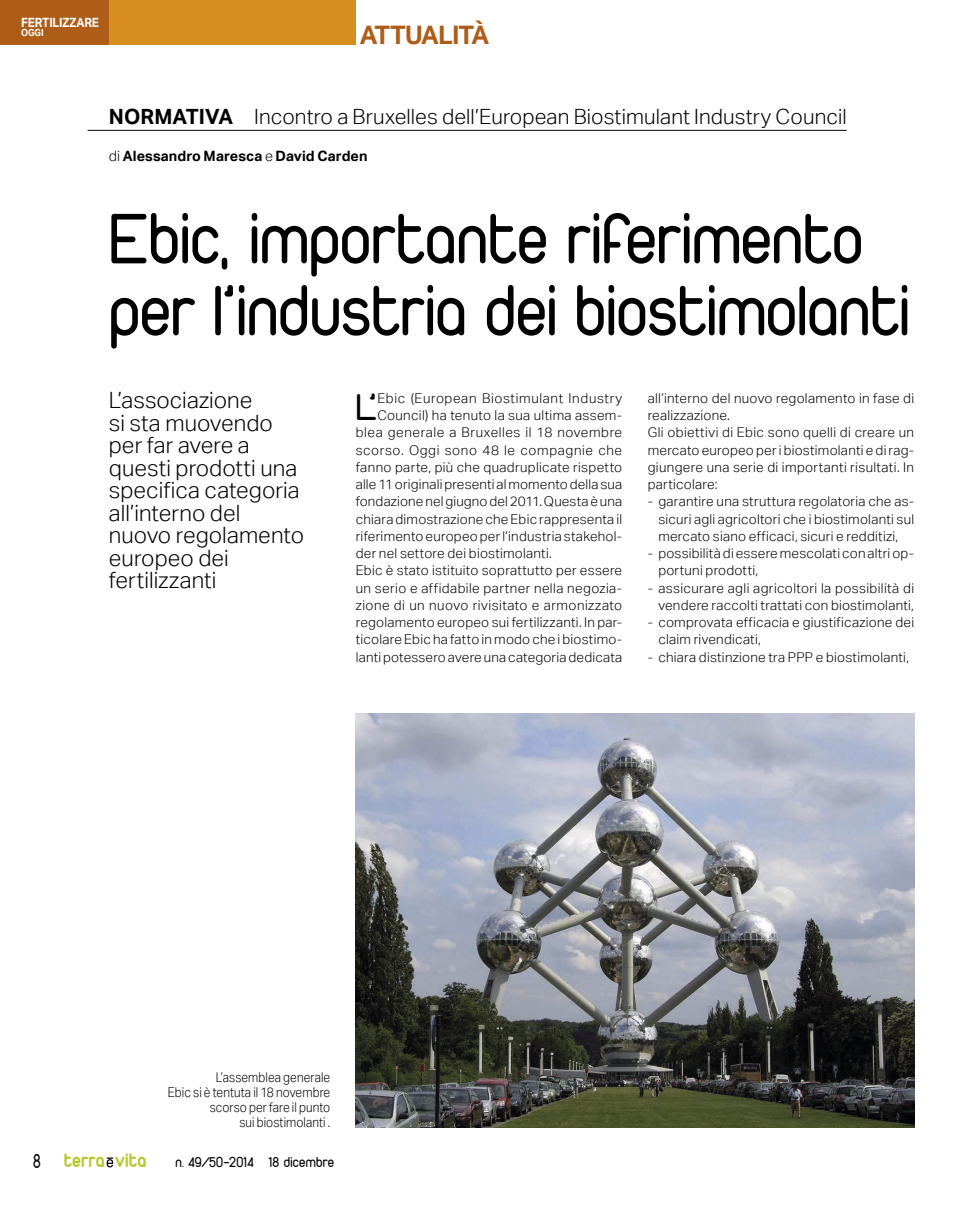
<style>
.page{position:relative;width:978px;height:1212px;background:#fff}
.page>*{position:absolute;margin:0;border:0;box-sizing:border-box;transform-origin:0 0}
.t1{font:75px/72px "Duepuntozero";letter-spacing:-.005em;color:#000}
.t2{font:39.6px "Duepuntozero";color:#000}
.t3{font:700 25.5px "Aktiv Grotesk";letter-spacing:-.04em;color:#ad5d17}
.t4{font:300 22.5px/22.5px "Aktiv Grotesk";letter-spacing:.005em;color:#000}
.t5{font:300 21px "Aktiv Grotesk";letter-spacing:.005em;color:#000}
.t6{font:21px "Duepuntozero";color:#000;scale:.8 1}
.t7{font:700 20.7px "Duepuntozero";letter-spacing:.005em;color:#b6c932}
.t8{font:15px "Duepuntozero";letter-spacing:.01em;color:#000}
.t9{font:700 14.25px "Aktiv Grotesk";letter-spacing:.005em;color:#000}
.t10{font:300 13.5px/17.2px "Aktiv Grotesk";letter-spacing:.02em;color:#000}
.t11{font:300 13.5px/15px "Aktiv Grotesk";letter-spacing:.02em;color:#000;text-align:right;scale:.88 1}
.t12{font:300 13.5px "Aktiv Grotesk";letter-spacing:.045em;color:#000}
.t13{font:300 13.5px "Aktiv Grotesk";letter-spacing:.05em;color:#000}
.t14{font:700 12.75px "Aktiv Grotesk";letter-spacing:-.015em;color:#fff;scale:.92 1}
.t15{font:700 9.75px "Aktiv Grotesk";color:#fff;scale:.92 1}
.s1{font-weight:700}
.s2{font-weight:300}
</style>
<div class="page">
<div style="left:0;top:0;width:109px;height:45px;background:#ad5d17"></div>
<div style="left:109px;top:0;width:247px;height:45px;background:#d68f1e"></div>
<svg style="left:107px;top:1157px;width:6px;height:10px"></svg>
<hr style="left:88px;top:130px;width:759px;height:1px;background:#000">
<img style="left:356px;top:713px;width:558px;height:414px">
<p class="t14" style="left:21px;top:15px;width:86px">FERTILIZZARE</p>
<p class="t15" style="left:21px;top:27px;width:26px">OGGI</p>
<p class="t3" style="left:360px;top:19px;width:131px">ATTUALITÀ</p>
<p class="t5" style="left:109px;top:105px;width:739px"><span class="s1">NORMATIVA</span> Incontro a Bruxelles dell’European Biostimulant Industry Council</p>
<p class="t9" style="left:109px;top:147px;width:260px"><span class="s2">di</span> Alessandro Maresca <span class="s2">e</span> David Carden</p>
<p class="t1" style="left:109px;top:205px;width:802px">Ebic, importante riferimento per l’industria dei biostimolanti</p>
<p class="t4" style="left:109px;top:389px;width:197px">L’associazione<br>si sta muovendo per far avere a questi prodotti una specifica categoria all’interno del nuovo regolamento europeo dei fertilizzanti</p>
<p class="t2" style="left:356px;top:386px;width:23px">L’</p>
<p class="t13" style="left:377px;top:390px;width:246px">Ebic (European Biostimulant Industry</p>
<p class="t10" style="left:377px;top:407px;width:246px">Council) ha tenuto la sua ultima assem-</p>
<p class="t12" style="left:356px;top:425px;width:268px">blea generale a Bruxelles il 18 novembre</p>
<p class="t12" style="left:356px;top:442px;width:268px">scorso. Oggi sono 48 le compagnie che</p>
<p class="t10" style="left:356px;top:458px;width:268px">fanno parte, più che quadruplicate rispetto</p>
<p class="t10" style="left:356px;top:476px;width:268px">alle 11 originali presenti al momento della sua</p>
<p class="t10" style="left:356px;top:493px;width:268px">fondazione nel giugno del 2011. Questa è una</p>
<p class="t10" style="left:356px;top:510px;width:268px">chiara dimostrazione che Ebic rappresenta il</p>
<p class="t10" style="left:356px;top:527px;width:268px">riferimento europeo per l’industria stakehol-</p>
<p class="t10" style="left:356px;top:545px;width:198px">der nel settore dei biostimolanti.</p>
<p class="t10" style="left:356px;top:562px;width:268px">Ebic è stato istituito soprattutto per essere</p>
<p class="t10" style="left:356px;top:579px;width:268px">un serio e affidabile partner nella negozia-</p>
<p class="t10" style="left:356px;top:596px;width:268px">zione di un nuovo rivisitato e armonizzato</p>
<p class="t10" style="left:356px;top:614px;width:268px">regolamento europeo sui fertilizzanti. In par-</p>
<p class="t10" style="left:356px;top:631px;width:268px">ticolare Ebic ha fatto in modo che i biostimo-</p>
<p class="t10" style="left:356px;top:648px;width:268px">lanti potessero avere una categoria dedicata</p>
<p class="t10" style="left:648px;top:389px;width:268px">all’interno del nuovo regolamento in fase di realizzazione.<br>Gli obiettivi di Ebic sono quelli di creare un mercato europeo per i biostimolanti e di rag&shy;giungere una serie di importanti risultati. In particolare:</p>
<p class="t10" style="left:658px;top:493px;width:257px;text-align:justify;text-indent:-11px">- garantire una struttura regolatoria che as&shy;sicuri agli agricoltori che i biostimolanti sul mercato siano efficaci, sicuri e redditizi,</p>
<p class="t10" style="left:658px;top:545px;width:257px;text-indent:-11px">- possibilità di essere mescolati con altri op&shy;portuni prodotti,</p>
<p class="t10" style="left:648px;top:579px;width:268px;text-align:right">- assicurare agli agricoltori la possibilità di vendere raccolti trattati con biostimolanti,</p>
<p class="t10" style="left:658px;top:614px;width:257px;text-indent:-11px">- comprovata efficacia e giustificazione dei claim rivendicati,</p>
<p class="t10" style="left:648px;top:648px;width:263px">- chiara distinzione tra PPP e biostimolanti,</p>
<p class="t11" style="left:168px;top:1070px;width:186px">L’assemblea generale<br>Ebic si è tentuta il 18 novembre scorso per fare il punto<br>sui biostimolanti .</p>
<p class="t7" style="left:64px;top:1149px;width:84px">terra vita</p>
<p class="t6" style="left:33px;top:1150px;width:12px">8</p>
<p class="t8" style="left:175px;top:1154px;width:160px">n. 49/50-2014 18 dicembre</p>
</div>
